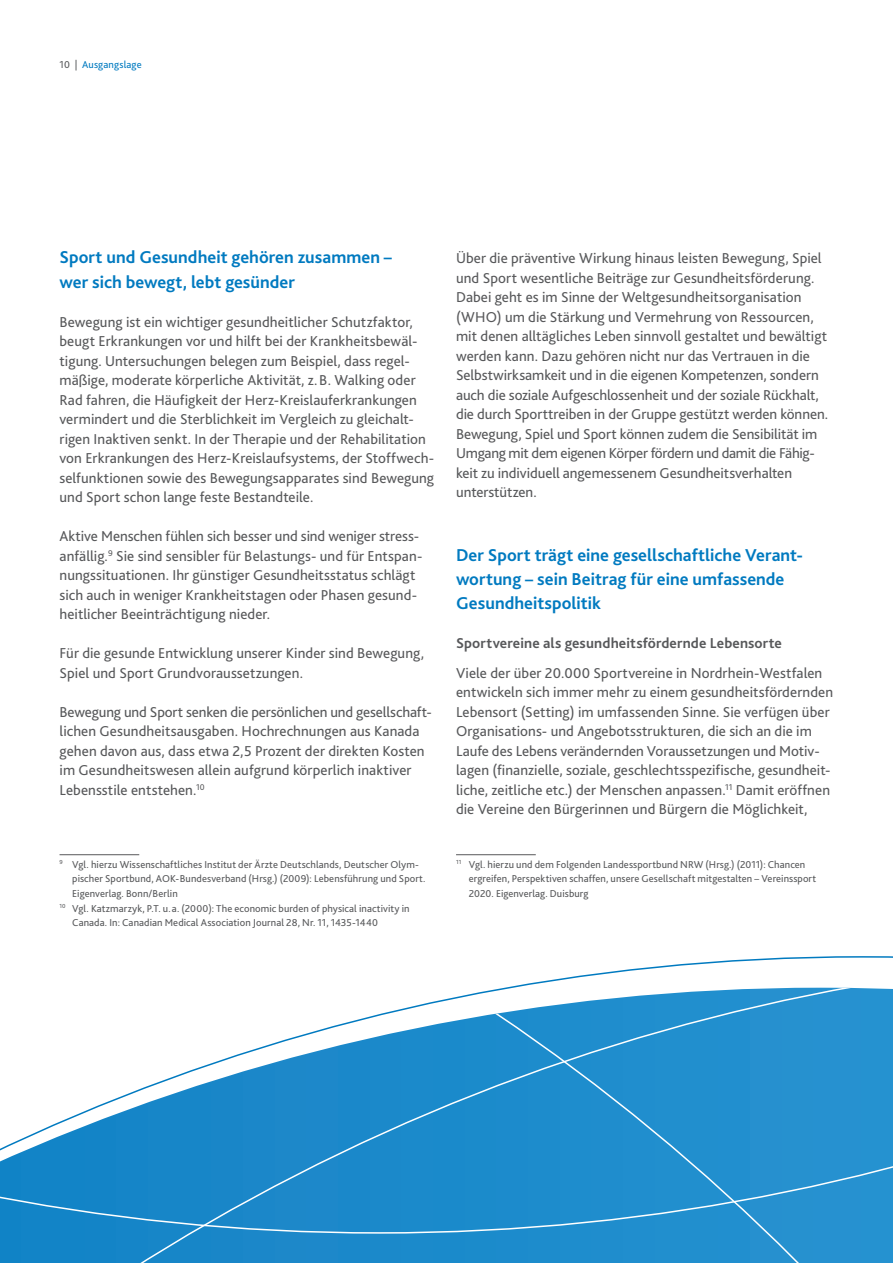
<style>
.page{position:relative;width:893px;height:1263px;background:#fff}
.page>*{position:absolute;margin:0;border:0;box-sizing:border-box;transform-origin:0 0}
.t1{font:700 18px/24.5px "Bliss 2";color:#007ac0}
.t2{font:15px/19.5px "Bliss 2";color:#57585a}
.t3{font:700 15px "Bliss 2";letter-spacing:.01em;color:#57585a}
.t4{font:10.5px/14.7px "Bliss 2";letter-spacing:.01em;color:#57585a}
.t5{font:10.5px "Bliss 2";letter-spacing:.015em;color:#007ac0}
.s1{color:#57585a}
</style>
<div class="page">
<svg style="left:0;top:956px;width:893px;height:307px"></svg>
<hr style="left:60px;top:854px;width:79px;height:1px;background:#57585a">
<hr style="left:456px;top:854px;width:80px;height:1px;background:#57585a">
<p class="t5" style="left:60px;top:60px;width:84px"><span class="s1">10 |</span> Ausgangslage</p>
<p class="t1" style="left:60px;top:247px;width:334px">Sport und Gesundheit gehören zusammen – wer sich bewegt, lebt gesünder</p>
<p class="t2" style="left:60px;top:313px;width:376px">Bewegung ist ein wichtiger gesundheitlicher Schutzfaktor, beugt Erkrankungen vor und hilft bei der Krankheitsbewäl&shy;tigung. Untersuchungen belegen zum Beispiel, dass regel&shy;mäßige, moderate körperliche Aktivität, z. B. Walking oder Rad fahren, die Häufigkeit der Herz-Kreislauferkrankungen vermindert und die Sterblichkeit im Vergleich zu gleichalt&shy;rigen Inaktiven senkt. In der Therapie und der Rehabilitation von Erkrankungen des Herz-Kreislaufsystems, der Stoffwech&shy;selfunktionen sowie des Bewegungsapparates sind Bewegung und Sport schon lange feste Bestandteile.</p>
<p class="t2" style="left:60px;top:528px;width:364px">Aktive Menschen fühlen sich besser und sind weniger stress&shy;anfällig.<sup>9</sup> Sie sind sensibler für Belastungs- und für Entspan&shy;nungssituationen. Ihr günstiger Gesundheitsstatus schlägt sich auch in weniger Krankheitstagen oder Phasen gesund&shy;heitlicher Beeinträchtigung nieder.</p>
<p class="t2" style="left:60px;top:645px;width:366px">Für die gesunde Entwicklung unserer Kinder sind Bewegung,<br>Spiel und Sport Grundvoraussetzungen.</p>
<p class="t2" style="left:60px;top:703px;width:374px">Bewegung und Sport senken die persönlichen und gesellschaft&shy;lichen Gesundheitsausgaben. Hochrechnungen aus Kanada gehen davon aus, dass etwa 2,5 Prozent der direkten Kosten im Gesundheitswesen allein aufgrund körperlich inaktiver Lebensstile entstehen.<sup>10</sup></p>
<p class="t4" style="left:60px;top:858px;width:361px"><sup>9</sup> Vgl. hierzu Wissenschaftliches Institut der Ärzte Deutschlands, Deutscher Olym-</p>
<p class="t4" style="left:72px;top:872px;width:355px">pischer Sportbund, AOK-Bundesverband (Hrsg.) (2009): Lebensführung und Sport.</p>
<p class="t4" style="left:72px;top:887px;width:107px">Eigenverlag. Bonn/Berlin</p>
<p class="t4" style="left:60px;top:902px;width:352px"><sup>10</sup> Vgl. Katzmarzyk, P.T. u.a. (2000): The economic burden of physical inactivity in</p>
<p class="t4" style="left:72px;top:916px;width:307px">Canada. In: Canadian Medical Association Journal 28, Nr. 11, 1435-1440</p>
<p class="t2" style="left:456px;top:250px;width:374px">Über die präventive Wirkung hinaus leisten Bewegung, Spiel und Sport wesentliche Beiträge zur Gesundheitsförderung.<br>Dabei geht es im Sinne der Weltgesundheitsorganisation (WHO) um die Stärkung und Vermehrung von Ressourcen, mit denen alltägliches Leben sinnvoll gestaltet und bewältigt werden kann. Dazu gehören nicht nur das Vertrauen in die Selbstwirksamkeit und in die eigenen Kompetenzen, sondern auch die soziale Aufgeschlossenheit und der soziale Rückhalt, die durch Sporttreiben in der Gruppe gestützt werden können.<br>Bewegung, Spiel und Sport können zudem die Sensibilität im Umgang mit dem eigenen Körper fördern und damit die Fähig - keit zu individuell angemessenem Gesundheitsverhalten unterstützen.</p>
<p class="t1" style="left:456px;top:544px;width:349px">Der Sport trägt eine gesellschaftliche Verant&shy;wortung – sein Beitrag für eine umfassende<br>Gesundheitspolitik</p>
<p class="t3" style="left:456px;top:638px;width:327px">Sportvereine als gesundheitsfördernde Lebensorte</p>
<p class="t2" style="left:456px;top:664px;width:379px">Viele der über 20.000 Sportvereine in Nordrhein-Westfalen entwickeln sich immer mehr zu einem gesundheitsfördernden Lebensort (Setting) im umfassenden Sinne. Sie verfügen über Organisations- und Angebotsstrukturen, die sich an die im Laufe des Lebens verändernden Voraussetzungen und Motiv&shy;lagen (finanzielle, soziale, geschlechtsspezifische, gesundheit&shy;liche, zeitliche etc.) der Menschen anpassen.<sup>11</sup> Damit eröffnen die Vereine den Bürgerinnen und Bürgern die Möglichkeit,</p>
<p class="t4" style="left:469px;top:858px;width:349px;text-indent:-13px"><sup>11</sup> Vgl. hierzu und dem Folgenden Landessportbund NRW (Hrsg.) (2011): Chancen ergreifen, Perspektiven schaffen, unsere Gesellschaft mitgestalten – Vereinssport<br>2020. Eigenverlag. Duisburg</p>
</div>
